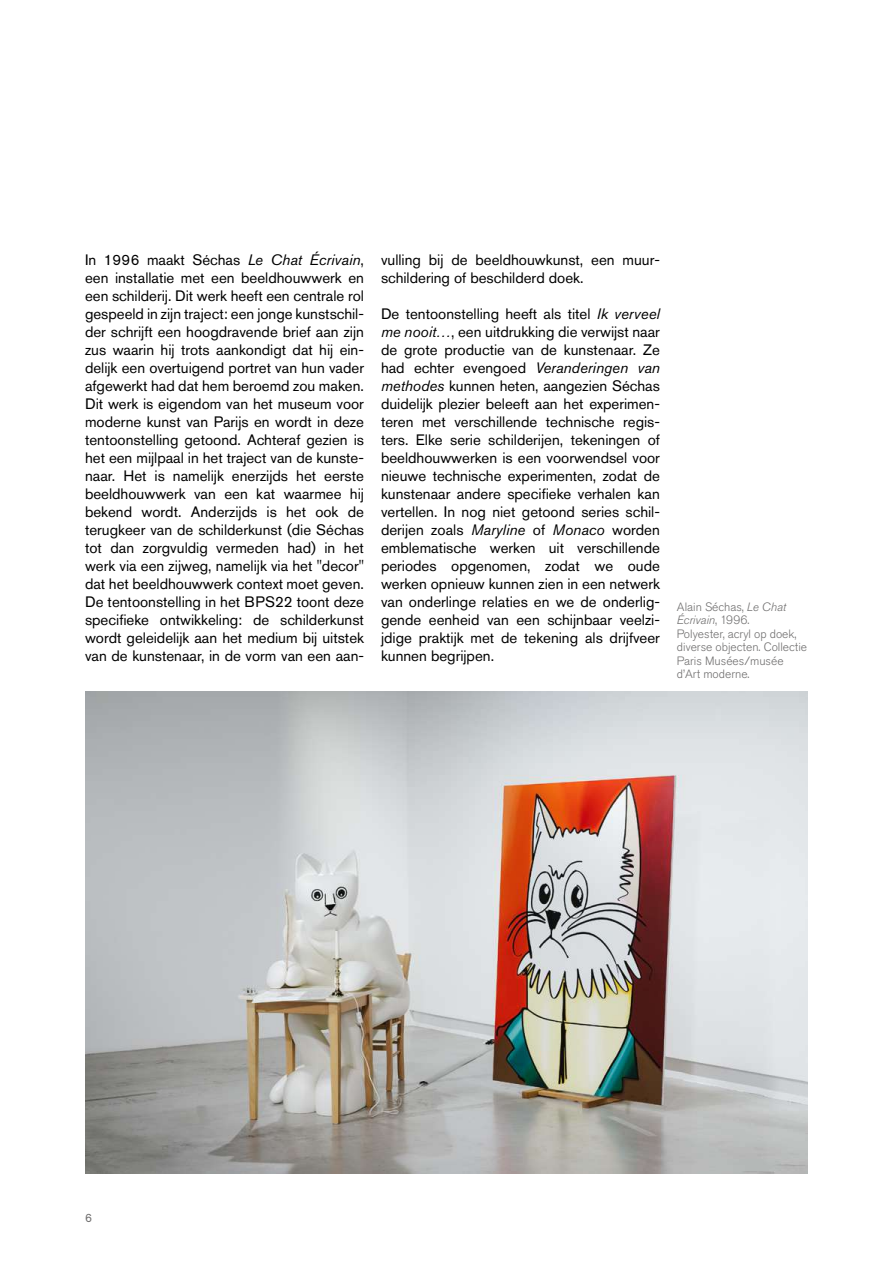
<style>
.page{position:relative;width:893px;height:1263px;background:#fff}
.page>*{position:absolute;margin:0;border:0;box-sizing:border-box;transform-origin:0 0}
.t1{font:15px/18px "Akzidenz Grotesk Pro";color:#000;text-align:justify}
.t2{font:300 12px/13.5px "Akzidenz Grotesk Pro";color:#706f6f}
.t3{font:12px "Akzidenz Grotesk Pro";color:#706f6f}
.s1{font-style:italic}
</style>
<div class="page">
<img style="left:85px;top:692px;width:723px;height:482px">
<p class="t1" style="left:85px;top:251px;width:280px">In 1996 maakt Séchas <span class="s1">Le Chat Écrivain</span>, een installatie met een beeldhouwwerk en een schilderij. Dit werk heeft een centrale rol gespeeld in zijn traject: een jonge kunstschil&shy;der schrijft een hoogdravende brief aan zijn zus waarin hij trots aankondigt dat hij ein&shy;delijk een overtuigend portret van hun vader afgewerkt had dat hem beroemd zou maken.<br>Dit werk is eigendom van het museum voor moderne kunst van Parijs en wordt in deze tentoonstelling getoond. Achteraf gezien is het een mijlpaal in het traject van de kunste&shy;naar. Het is namelijk enerzijds het eerste beeldhouwwerk van een kat waarmee hij bekend wordt. Anderzijds is het ook de terugkeer van de schilderkunst (die Séchas tot dan zorgvuldig vermeden had) in het werk via een zijweg, namelijk via het "decor" dat het beeldhouwwerk context moet geven.<br>De tentoonstelling in het BPS22 toont deze specifieke ontwikkeling: de schilderkunst wordt geleidelijk aan het medium bij uitstek van de kunstenaar, in de vorm van een aan-</p>
<p class="t1" style="left:381px;top:251px;width:280px">vulling bij de beeldhouwkunst, een muur&shy;schildering of beschilderd doek.</p>
<p class="t1" style="left:381px;top:305px;width:280px">De tentoonstelling heeft als titel <span class="s1">Ik verveel me nooit…</span>, een uitdrukking die verwijst naar de grote productie van de kunstenaar. Ze had echter evengoed <span class="s1">Veranderingen van methodes</span> kunnen heten, aangezien Séchas duidelijk plezier beleeft aan het experimen&shy;teren met verschillende technische regis&shy;ters. Elke serie schilderijen, tekeningen of beeldhouwwerken is een voorwendsel voor nieuwe technische experimenten, zodat de kunstenaar andere specifieke verhalen kan vertellen. In nog niet getoond series schil&shy;derijen zoals <span class="s1">Maryline</span> of <span class="s1">Monaco</span> worden emblematische werken uit verschillende periodes opgenomen, zodat we oude werken opnieuw kunnen zien in een netwerk van onderlinge relaties en we de onderlig&shy;gende eenheid van een schijnbaar veelzi&shy;jdige praktijk met de tekening als drijfveer kunnen begrijpen.</p>
<p class="t2" style="left:677px;top:600px;width:132px">Alain Séchas, <span class="s1">Le Chat<br>Écrivain</span>, 1996.<br>Polyester, acryl op doek, diverse objecten. Collectie<br>Paris Musées/musée d’Art moderne.</p>
<p class="t3" style="left:85px;top:1210px;width:8px">6</p>
</div>
